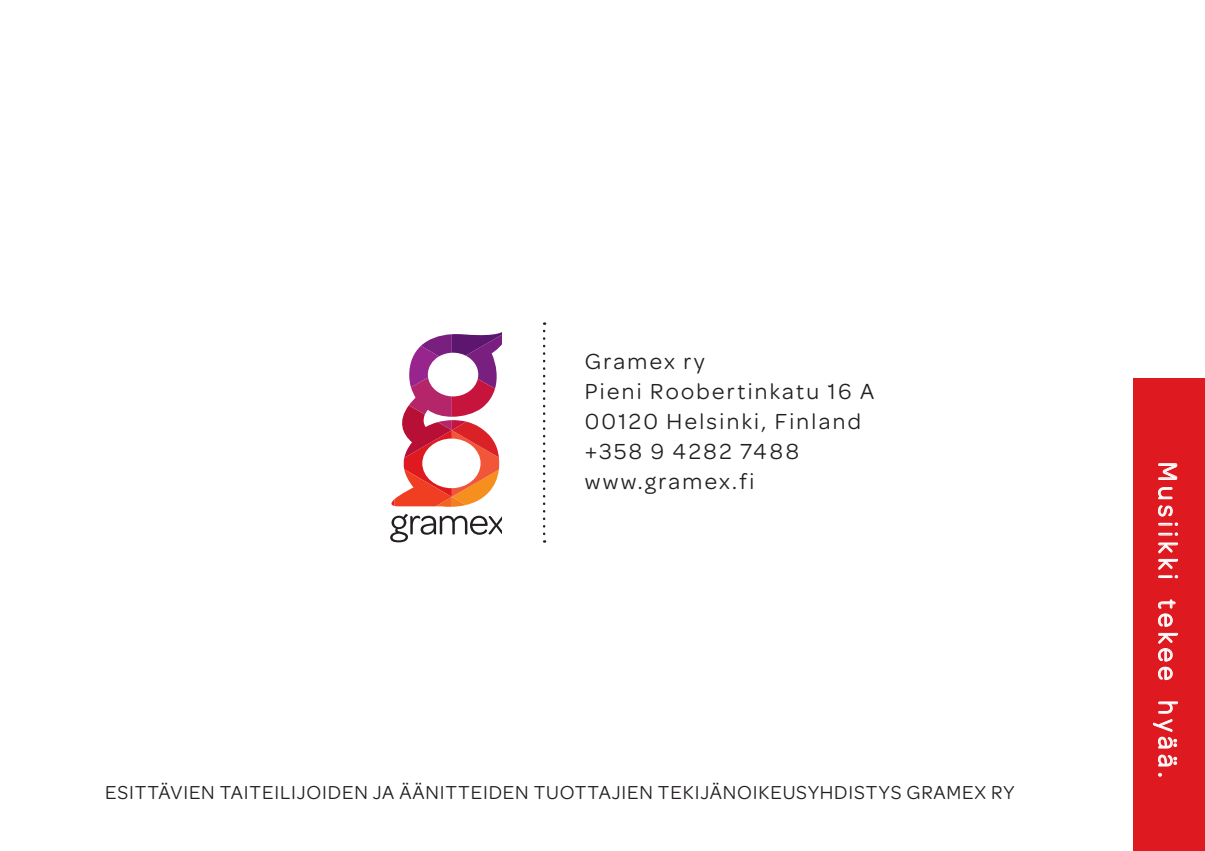
<style>
.page{position:relative;width:1205px;height:851px;background:#fff}
.page>*{position:absolute;margin:0;border:0;box-sizing:border-box;transform-origin:0 0}
.t1{font:27.5px "Omnes";letter-spacing:.16em;color:#fff}
.t2{font:23.25px/30px "Omnes";letter-spacing:.1em;color:#231f20}
.t3{font:20px "Omnes";letter-spacing:.04em;color:#231f20}
</style>
<div class="page">
<svg style="left:391px;top:332px;width:110px;height:174px"></svg>
<svg style="left:390px;top:514px;width:111px;height:28px"></svg>
<svg style="left:543px;top:331px;width:2px;height:211px"></svg>
<div style="left:1134px;top:378px;width:71px;height:472px;background:#de1920"></div>
<svg style="left:1158px;top:463px;width:20px;height:17px"></svg>
<svg style="left:1158px;top:487px;width:20px;height:39px"></svg>
<div style="left:1158px;top:532px;width:14px;height:3px;border:1px solid #fff"></div>
<svg style="left:1158px;top:542px;width:20px;height:36px"></svg>
<div style="left:1158px;top:575px;width:14px;height:3px;border:1px solid #fff"></div>
<svg style="left:1158px;top:599px;width:20px;height:81px"></svg>
<svg style="left:1153px;top:701px;width:25px;height:65px"></svg>
<svg style="left:1158px;top:773px;width:4px;height:3px"></svg>
<p class="t2" style="left:585px;top:345px;width:291px">Gramex ry<br>Pieni Roobertinkatu 16 A<br>00120 Helsinki, Finland +358 9 4282 7488 www.gramex.fi</p>
<p class="t3" style="left:105px;top:779px;width:911px">ESITTÄVIEN TAITEILIJOIDEN JA ÄÄNITTEIDEN TUOTTAJIEN TEKIJÄNOIKEUSYHDISTYS GRAMEX RY</p>
<p class="t1" style="left:1186px;top:461px;width:317px;rotate:90deg">Musiikki tekee hyää.</p>
</div>
